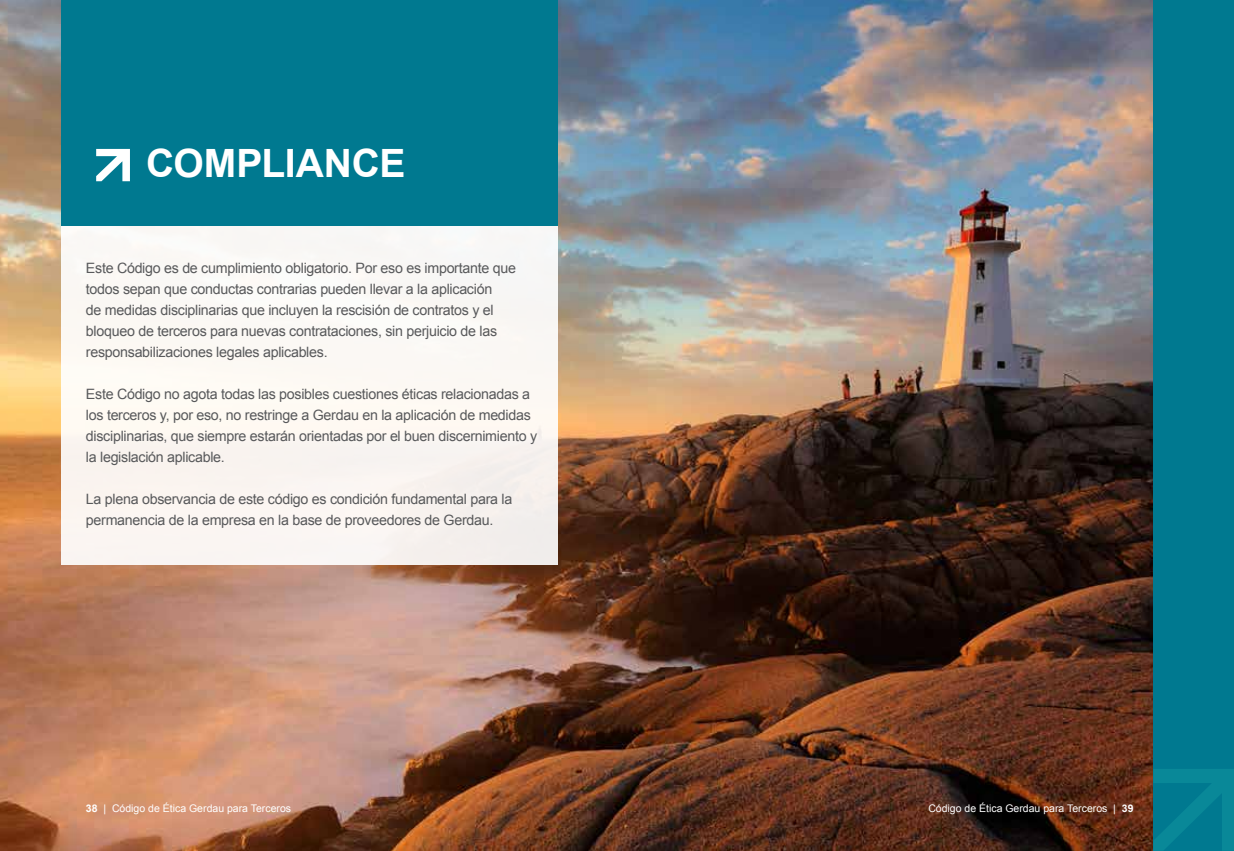
<style>
.page{position:relative;width:1234px;height:851px;background:#fff}
.page>*{position:absolute;margin:0;border:0;box-sizing:border-box;transform-origin:0 0}
.t1{font:700 39px "Arial";color:#fff}
.t2{font:14.25px/21px "Arial";letter-spacing:-.02em;color:#58595b}
.t3{font:10.5px "Arial";color:#fff}
.s1{font-weight:700}
</style>
<div class="page">
<img style="left:0;top:0;width:1152px;height:850px">
<div style="left:61px;top:225px;width:496px;height:340px;background:#fbf7f3"></div>
<div style="left:1152px;top:0;width:81px;height:850px;background:#007990"></div>
<svg style="left:1152px;top:768px;width:81px;height:82px"></svg>
<div style="left:61px;top:0;width:496px;height:225px;background:#007990"></div>
<svg style="left:96px;top:149px;width:34px;height:32px"></svg>
<h1 class="t1" style="left:146px;top:138px;width:27px">COMPLIANCE</h1>
<p class="t2" style="left:86px;top:258px;width:431px">Este Código es de cumplimiento obligatorio. Por eso es importante que todos sepan que conductas contrarias pueden llevar a la aplicación<br>de medidas disciplinarias que incluyen la rescisión de contratos y el bloqueo de terceros para nuevas contrataciones, sin perjuicio de las responsabilizaciones legales aplicables.</p>
<p class="t2" style="left:86px;top:384px;width:452px">Este Código no agota todas las posibles cuestiones éticas relacionadas a los terceros y, por eso, no restringe a Gerdau en la aplicación de medidas disciplinarias, que siempre estarán orientadas por el buen discernimiento y la legislación aplicable.</p>
<p class="t2" style="left:86px;top:489px;width:428px">La plena observancia de este código es condición fundamental para la permanencia de la empresa en la base de proveedores de Gerdau.</p>
<p class="t3" style="left:86px;top:801px;width:207px"><span class="s1">38</span> | Código de Ética Gerdau para Terceros</p>
<p class="t3" style="left:928px;top:801px;width:207px">Código de Ética Gerdau para Terceros | <span class="s1">39</span></p>
</div>
